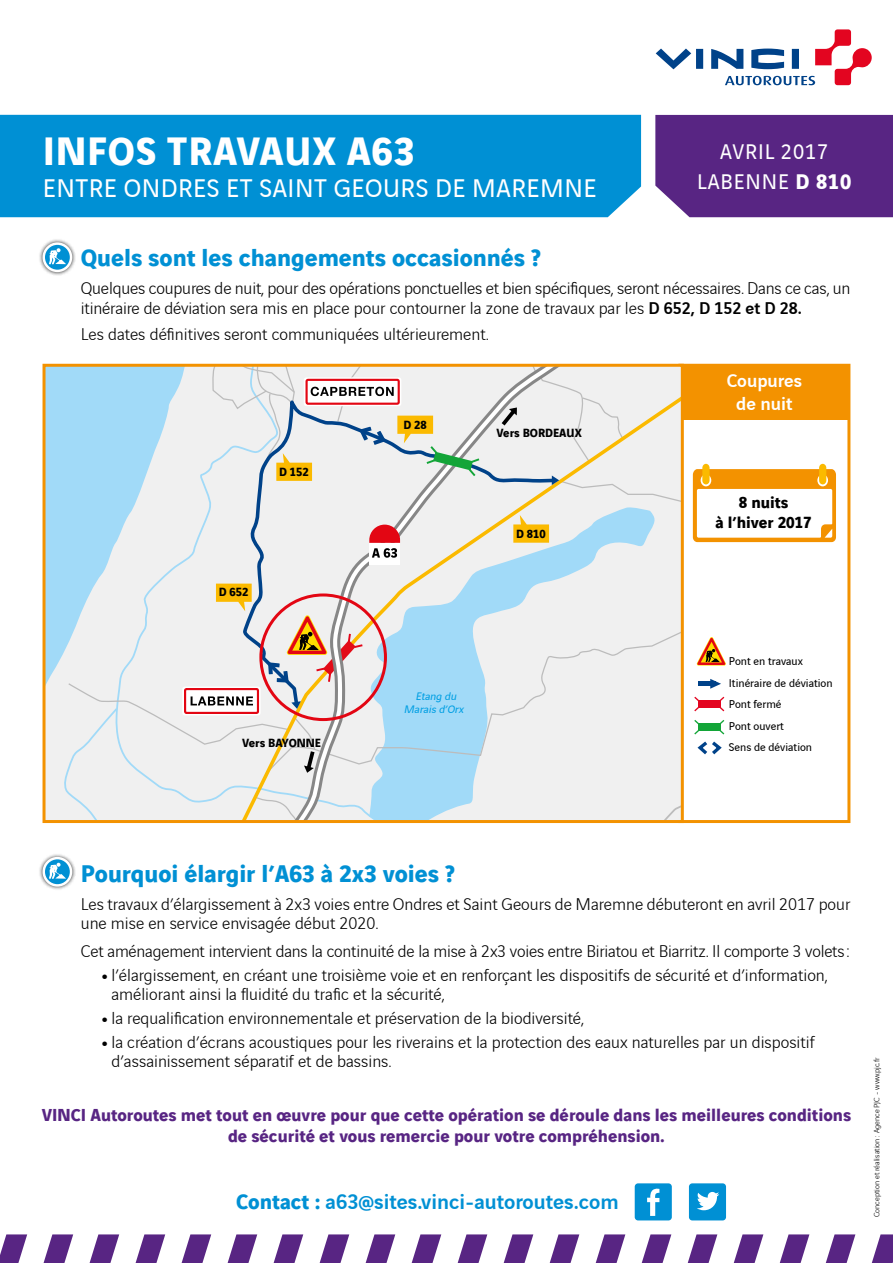
<style>
.page{position:relative;width:893px;height:1263px;background:#fff}
.page>*{position:absolute;margin:0;border:0;box-sizing:border-box;transform-origin:0 0}
.t1{font:700 42px "Vinci Sans";letter-spacing:.02em;color:#fff}
.t2{font:27px "Vinci Sans";letter-spacing:.02em;color:#fff}
.t3{font:700 25.5px "Vinci Sans";color:#0090d4}
.t4{font:500 22.5px "Vinci Sans";color:#0090d4}
.t5{font:22.35px/30px "Vinci Sans";letter-spacing:.04em;color:#fff;text-align:center}
.t6{font:500 19.5px/22.5px "Vinci Sans";color:#fff;text-align:center}
.t7{font:700 18.3px/21px "Vinci Sans";color:#582583;text-align:center}
.t8{font:300 18px/19.5px "Vinci Sans";color:#000}
.t9{font:700 17.1px/20.9px "Vinci Sans";color:#000;text-align:center}
.t10{font:700 12.6px "Vinci Sans";color:#000}
.t11{font:12px/21.6px "Vinci Sans";color:#000}
.t12{font:italic 11.55px/12.5px "Vinci Sans";color:#009fe3;text-align:center}
.t13{font:300 8.25px "Vinci Sans";color:#000}
.s1{font-weight:700}
.s2{font-weight:500}
.s3{font-weight:900}
</style>
<div class="page">
<svg style="left:0;top:1234px;width:27px;height:29px"></svg>
<svg style="left:44px;top:1234px;width:29px;height:29px"></svg>
<svg style="left:90px;top:1234px;width:29px;height:29px"></svg>
<svg style="left:136px;top:1234px;width:29px;height:29px"></svg>
<svg style="left:182px;top:1234px;width:29px;height:29px"></svg>
<svg style="left:228px;top:1234px;width:29px;height:29px"></svg>
<svg style="left:274px;top:1234px;width:29px;height:29px"></svg>
<svg style="left:320px;top:1234px;width:29px;height:29px"></svg>
<svg style="left:366px;top:1234px;width:29px;height:29px"></svg>
<svg style="left:412px;top:1234px;width:29px;height:29px"></svg>
<svg style="left:458px;top:1234px;width:29px;height:29px"></svg>
<svg style="left:504px;top:1234px;width:29px;height:29px"></svg>
<svg style="left:550px;top:1234px;width:29px;height:29px"></svg>
<svg style="left:596px;top:1234px;width:29px;height:29px"></svg>
<svg style="left:642px;top:1234px;width:29px;height:29px"></svg>
<svg style="left:688px;top:1234px;width:29px;height:29px"></svg>
<svg style="left:734px;top:1234px;width:29px;height:29px"></svg>
<svg style="left:780px;top:1234px;width:29px;height:29px"></svg>
<svg style="left:826px;top:1234px;width:29px;height:29px"></svg>
<svg style="left:872px;top:1234px;width:21px;height:29px"></svg>
<hr style="left:698px;top:682px;width:18px;height:4px;background:#004289">
<svg style="left:710px;top:679px;width:11px;height:10px"></svg>
<svg style="left:697px;top:637px;width:29px;height:28px"></svg>
<svg style="left:694px;top:696px;width:31px;height:59px"></svg>
<div style="left:678px;top:364px;width:172px;height:459px;border:3px solid #f39200"></div>
<div style="left:679px;top:365px;width:170px;height:55px;background:#f39200"></div>
<svg style="left:693px;top:464px;width:143px;height:78px"></svg>
<svg style="left:47px;top:368px;width:67px;height:451px;background:#acddf6"></svg>
<svg style="left:114px;top:368px;width:129px;height:216px"></svg>
<svg style="left:365px;top:368px;width:315px;height:451px"></svg>
<svg style="left:243px;top:485px;width:315px;height:221px"></svg>
<svg style="left:513px;top:515px;width:36px;height:28px"></svg>
<div style="left:369px;top:543px;width:31px;height:21px;background:#fff"></div>
<svg style="left:369px;top:525px;width:31px;height:33px"></svg>
<svg style="left:63px;top:584px;width:302px;height:235px"></svg>
<svg style="left:190px;top:368px;width:434px;height:117px"></svg>
<div style="left:43px;top:364px;width:641px;height:459px;border:3px solid #f39200"></div>
<div style="left:635px;top:1183px;width:37px;height:37px;background:#0090d4;border-radius:3px"></div>
<svg style="left:647px;top:1188px;width:12px;height:28px"></svg>
<div style="left:689px;top:1183px;width:37px;height:37px;background:#0090d4;border-radius:3px"></div>
<svg style="left:697px;top:1192px;width:22px;height:18px"></svg>
<div style="left:0;top:115px;width:641px;height:102px;background:#0090d4"></div>
<div style="left:655px;top:115px;width:238px;height:102px;background:#582583"></div>
<svg style="left:656px;top:29px;width:216px;height:56px"></svg>
<div style="left:38px;top:238px;width:38px;height:38px;background:#000;opacity:.75"></div>
<svg style="left:43px;top:242px;width:29px;height:30px"></svg>
<div style="left:45px;top:245px;width:25px;height:25px;background:#0090d4;border-radius:50%"></div>
<svg style="left:49px;top:248px;width:17px;height:17px"></svg>
<div style="left:259px;top:593px;width:128px;height:128px;border:3px solid #e30613;border-radius:50%"></div>
<div style="left:38px;top:853px;width:38px;height:37px;background:#000;opacity:.75"></div>
<svg style="left:43px;top:857px;width:29px;height:30px"></svg>
<div style="left:45px;top:859px;width:25px;height:25px;background:#0090d4;border-radius:50%"></div>
<svg style="left:49px;top:863px;width:17px;height:16px"></svg>
<h1 class="t1" style="left:43px;top:118px;width:373px">INFOS TRAVAUX A63</h1>
<h2 class="t2" style="left:43px;top:168px;width:555px">ENTRE ONDRES ET SAINT GEOURS DE MAREMNE</h2>
<p class="t5" style="left:697px;top:134px;width:156px">AVRIL 2017<br>LABENNE <span class="s1">D 810</span></p>
<h3 class="t3" style="left:81px;top:238px;width:461px">Quels sont les changements occasionnés ?</h3>
<p class="t8" style="left:81px;top:277px;width:771px">Quelques coupures de nuit, pour des opérations ponctuelles et bien spécifiques, seront nécessaires. Dans ce cas, un itinéraire de déviation sera mis en place pour contourner la zone de travaux par les <span class="s2">D 652, D 152 et D 28.</span></p>
<p class="t8" style="left:81px;top:323px;width:409px">Les dates définitives seront communiquées ultérieurement.</p>
<p class="t10" style="left:279px;top:462px;width:31px">D 152</p>
<p class="t10" style="left:219px;top:582px;width:31px">D 652</p>
<p class="t10" style="left:242px;top:733px;width:80px">Vers BAYONNE</p>
<p class="t10" style="left:403px;top:415px;width:25px">D 28</p>
<p class="t10" style="left:497px;top:423px;width:87px">Vers BORDEAUX</p>
<p class="t10" style="left:516px;top:523px;width:31px">D 810</p>
<p class="t12" style="left:404px;top:689px;width:64px">Etang du<br>Maraisd’Orx</p>
<p class="t6" style="left:727px;top:368px;width:77px">Coupures de nuit</p>
<p class="t9" style="left:716px;top:490px;width:98px">8 nuits<br>à l’hiver 2017</p>
<p class="t11" style="left:729px;top:649px;width:105px">Pont en travaux<br>Itinéraire de déviation<br>Pont fermé<br>Pont ouvert<br>Sens de déviation</p>
<h3 class="t3" style="left:81px;top:853px;width:375px">Pourquoi élargir l’A63 à 2x3 voies ?</h3>
<p class="t8" style="left:81px;top:892px;width:771px">Les travaux d’élargissement à 2x3 voies entre Ondres et Saint Geours de Maremne débuteront en avril 2017 pour une mise en service envisagée début 2020.</p>
<p class="t8" style="left:81px;top:940px;width:770px">Cet aménagement intervient dans la continuité de la mise à 2x3 voies entre Biriatou et Biarritz. Il comporte 3 volets :</p>
<p class="t8" style="left:111px;top:964px;width:718px;text-indent:-9px"><span class="s3">•</span> l’élargissement, en créant une troisième voie et en renforçant les dispositifs de sécurité et d’information, améliorant ainsi la fluidité du trafic et la sécurité,</p>
<p class="t8" style="left:102px;top:1007px;width:483px"><span class="s3">•</span> la requalification environnementale et préservation de la biodiversité,</p>
<p class="t8" style="left:111px;top:1031px;width:705px;text-indent:-9px"><span class="s3">•</span> la création d’écrans acoustiques pour les riverains et la protection des eaux naturelles par un dispositif d’assainissement séparatif et de bassins.</p>
<p class="t7" style="left:42px;top:1102px;width:811px">VINCI Autoroutes met tout en œuvre pour que cette opération se déroule dans les meilleures conditions de sécurité et vous remercie pour votre compréhension.</p>
<p class="t4" style="left:236px;top:1184px;width:384px"><span class="s1">Contact :</span> a63@sites.vinci-autoroutes.com</p>
<p class="t13" style="left:871px;top:1217px;width:161px;rotate:-90deg">Conception et réalisation : Agence PJC - www.pjc.fr</p>
</div>
